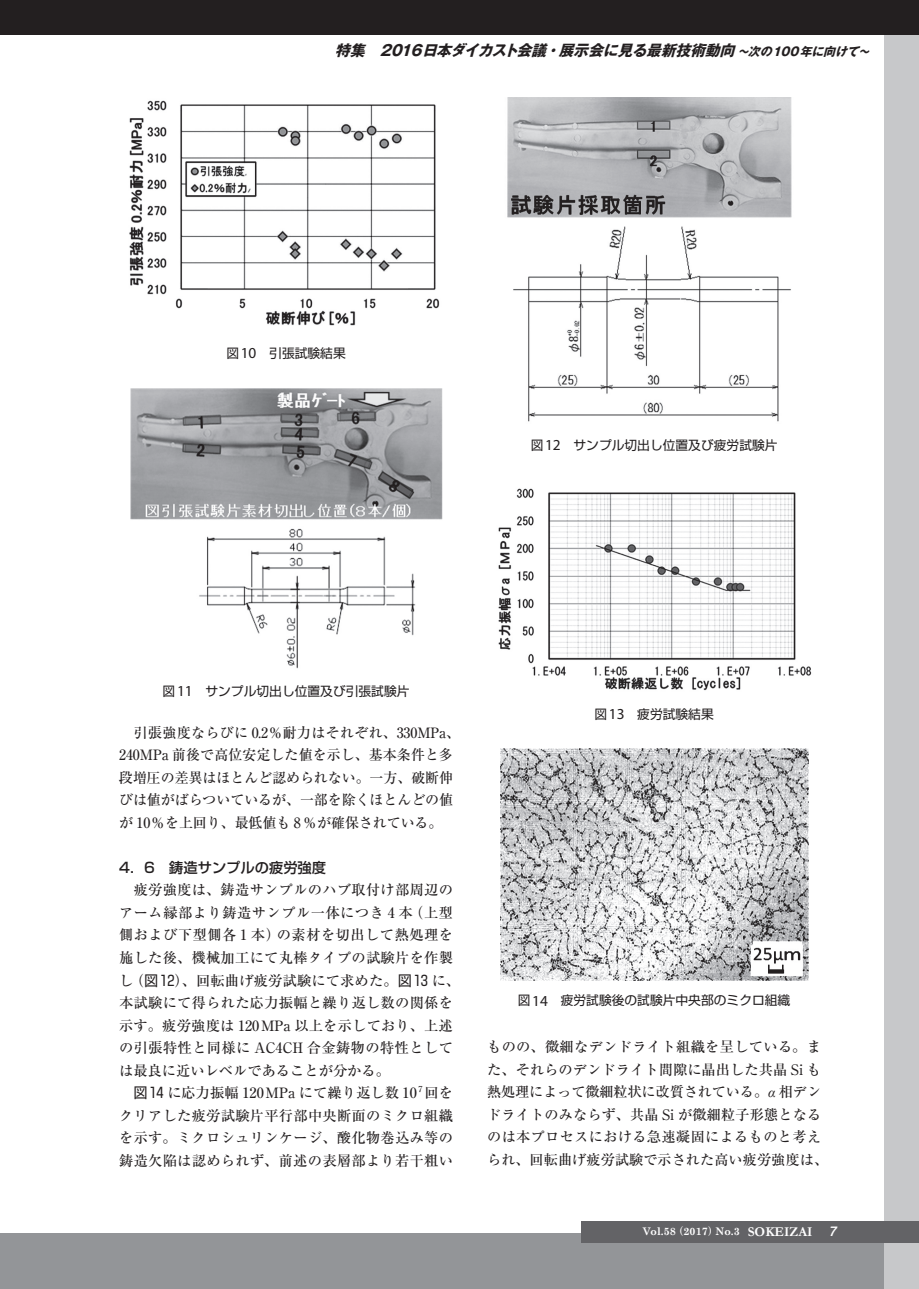
<style>
.page{position:relative;width:919px;height:1289px;background:#fff}
.page>*{position:absolute;margin:0;border:0;box-sizing:border-box;transform-origin:0 0}
.t1{font:italic 700 15px "Gothic MB101 Pro";color:#231f20}
.t2{font:500 14.25px/22.5px "Ryumin Pro";letter-spacing:.015em;color:#231f20}
.t3{font:500 14.25px/22.5px "Ryumin Pro";letter-spacing:-.005em;color:#231f20}
.t4{font:500 14.25px "Shin Go Pro";color:#231f20}
.t5{font:italic 500 13.5px "Helvetica Neue LT Std";color:#fff}
.t6{font:12.75px "Shin Go Pro";color:#231f20}
.t7{font:700 10.5px "Century Schoolbook";color:#fff}
.s1{font-size:12px}
.s2{font-family:"Myriad Pro";font-size:15.3px}
.s3{font-family:"Shin Go Pro";font-weight:400}
.s4{font-family:"Times New Roman";font-weight:400;font-style:italic}
.s5{font-family:"Ryumin Pro";font-weight:900}
.s6{font-family:"Garamond";font-size:13.5px}
</style>
<div class="page">
<div style="left:0;top:1233px;width:13px;height:55px;background:#939598"></div>
<div style="left:0;top:0;width:13px;height:34px;background:#231f20"></div>
<div style="left:13px;top:1233px;width:905px;height:55px;background:#939598"></div>
<div style="left:884px;top:0;width:34px;height:1288px;background:#c7c8ca"></div>
<div style="left:13px;top:0;width:905px;height:34px;background:#231f20"></div>
<div style="left:821px;top:1220px;width:97px;height:22px;background:#636366"></div>
<div style="left:581px;top:1220px;width:240px;height:22px;background:#636366"></div>
<img style="left:129px;top:100px;width:311px;height:226px">
<img style="left:130px;top:388px;width:312px;height:281px">
<img style="left:507px;top:98px;width:285px;height:324px">
<img style="left:498px;top:488px;width:314px;height:203px">
<img style="left:500px;top:748px;width:308px;height:232px">
<p class="t1" style="left:335px;top:38px;width:540px">特集　2016日本ダイカスト会議・展示会に見る最新技術動向<span class="s1">～次の100年に向けて～</span></p>
<p class="t6" style="left:226px;top:343px;width:121px">図<span class="s2">10</span>　引張試験結果</p>
<p class="t6" style="left:530px;top:434px;width:248px">図<span class="s2">12</span>　サンプル切出し位置及び疲労試験片</p>
<p class="t6" style="left:163px;top:680px;width:248px">図<span class="s2">11</span>　サンプル切出し位置及び引張試験片</p>
<p class="t3" style="left:119px;top:720px;width:342px;text-indent:15px">引張強度ならびに 0.2%耐力はそれぞれ、330MPa、<br>240MPa 前後で高位安定した値を示し、基本条件と多段増圧の差異はほとんど認められない。一方、破断伸びは値がばらついているが、一部を除くほとんどの値が 10%を上回り、最低値も 8 %が確保されている。</p>
<p class="t4" style="left:119px;top:855px;width:208px">4．6　鋳造サンプルの疲労強度</p>
<p class="t2" style="left:119px;top:877px;width:342px">　疲労強度は、鋳造サンプルのハブ取付け部周辺のアーム縁部より鋳造サンプル一体につき 4 本（上型側および下型側各 1 本）の素材を切出して熱処理を施した後、機械加工にて丸棒タイプの試験片を作製し（<span class="s3">図12</span>）、回転曲げ疲労試験にて求めた。<span class="s3">図13</span> に、本試験にて得られた応力振幅と繰り返し数の関係を示す。疲労強度は 120MPa 以上を示しており、上述の引張特性と同様に AC4CH 合金鋳物の特性としては最良に近いレベルであることが分かる。</p>
<p class="t2" style="left:119px;top:1080px;width:335px;text-align:justify;text-indent:14px"><span class="s3">図14</span> に応力振幅 120MPa にて繰り返し数 10 <sup>7</sup> 回をクリアした疲労試験片平行部中央断面のミクロ組織を示す。ミクロシュリンケージ、酸化物巻込み等の鋳造欠陥は認められず、前述の表層部より若干粗い</p>
<p class="t6" style="left:594px;top:703px;width:121px">図<span class="s2">13</span>　疲労試験結果</p>
<p class="t6" style="left:518px;top:990px;width:274px">図<span class="s2">14</span>　疲労試験後の試験片中央部のミクロ組織</p>
<p class="t2" style="left:487px;top:1034px;width:342px">ものの、微細なデンドライト組織を呈している。また、それらのデンドライト間隙に晶出した共晶 Si も熱処理によって微細粒状に改質されている。<span class="s4">α</span> 相デンドライトのみならず、共晶 Si が微細粒子形態となるのは本プロセスにおける急速凝固によるものと考えられ、回転曲げ疲労試験で示された高い疲労強度は、</p>
<p class="t7" style="left:642px;top:1223px;width:171px">Vol.58<span class="s5">（</span>2017<span class="s5">）</span>No.3 <span class="s6">SOKEIZAI</span></p>
<p class="t5" style="left:829px;top:1223px;width:9px">7</p>
</div>
